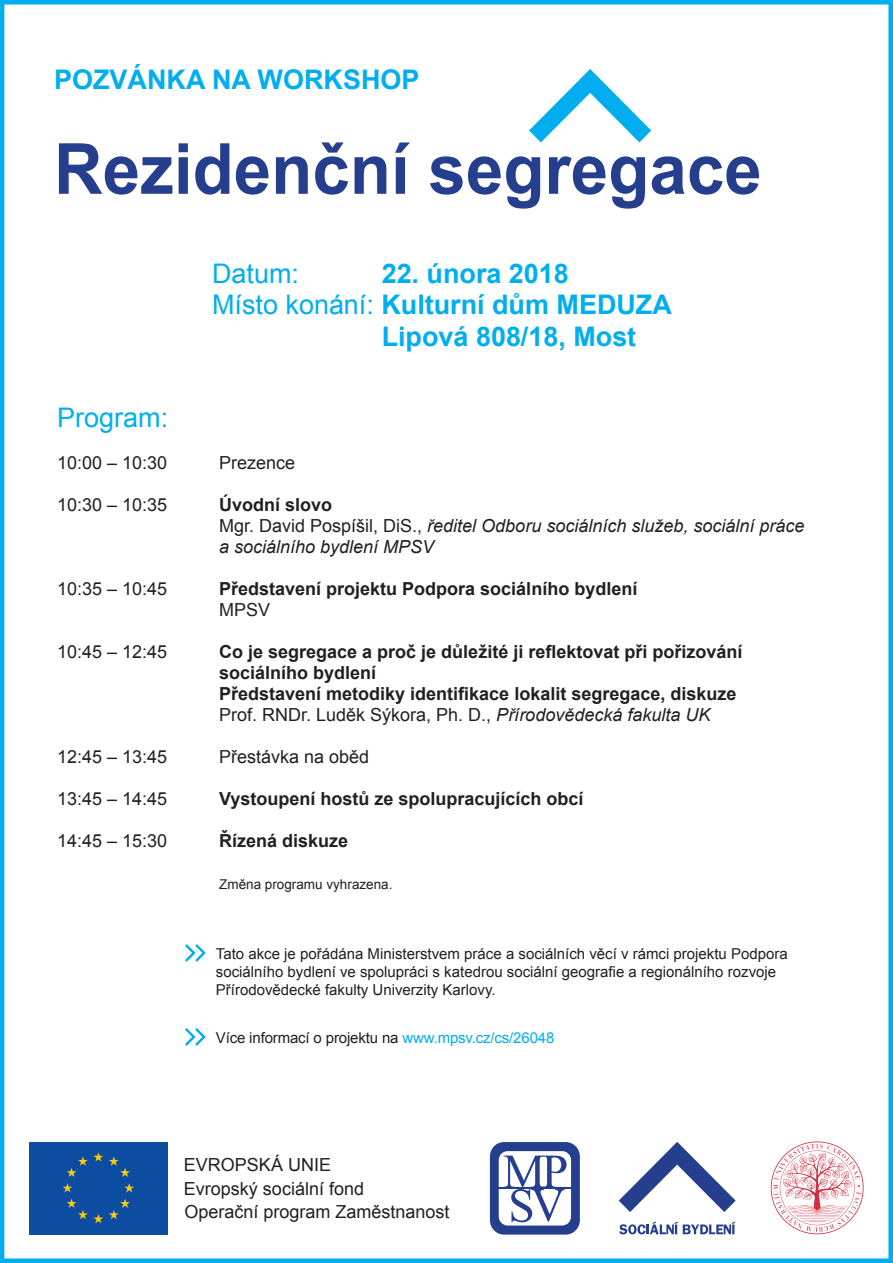
<style>
.page{position:relative;width:893px;height:1263px;background:#fff}
.page>*{position:absolute;margin:0;border:0;box-sizing:border-box;transform-origin:0 0}
.t1{font:700 70.5px "Arial";color:#253f8e;scale:.96 1}
.t2{font:700 27px "Arial";color:#00aeef}
.t3{font:27px "Arial";color:#00aeef}
.t4{font:700 18px/21px "Arial";color:#231f20}
.t5{font:18px "Arial";color:#231f20}
.t6{font:italic 18px/21px "Arial";color:#231f20}
.t7{font:15px/18px "Arial";color:#231f20}
.t8{font:13.5px "Arial";color:#231f20}
.s1{font-weight:400}
.s2{font-style:normal}
.s3{font-style:italic}
.s4{color:#00aeef}
</style>
<div class="page">
<svg style="left:185px;top:944px;width:21px;height:18px"></svg>
<svg style="left:185px;top:1028px;width:21px;height:18px"></svg>
<div style="left:29px;top:1142px;width:139px;height:92px;background:#0d4da1"></div>
<svg style="left:124px;top:1183px;width:10px;height:9px"></svg>
<svg style="left:63px;top:1183px;width:9px;height:9px"></svg>
<svg style="left:67px;top:1152px;width:36px;height:25px"></svg>
<svg style="left:109px;top:1156px;width:21px;height:21px"></svg>
<svg style="left:109px;top:1198px;width:21px;height:21px"></svg>
<svg style="left:67px;top:1198px;width:36px;height:25px"></svg>
<svg style="left:619px;top:1142px;width:117px;height:70px"></svg>
<svg style="left:619px;top:1221px;width:116px;height:13px"></svg>
<svg style="left:490px;top:1142px;width:90px;height:92px"></svg>
<svg style="left:529px;top:69px;width:122px;height:73px"></svg>
<hr style="left:0;top:0;width:4px;height:1263px;background:#00aeef">
<div style="left:888px;top:0;width:5px;height:1263px;background:#00aeef"></div>
<div style="left:0;top:0;width:893px;height:5px;background:#00aeef"></div>
<div style="left:0;top:1258px;width:893px;height:5px;background:#00aeef"></div>
<svg style="left:771px;top:1141px;width:93px;height:93px"></svg>
<p class="t2" style="left:54px;top:61px;width:367px">POZVÁNKA NA WORKSHOP</p>
<p class="t1" style="left:54px;top:122px;width:739px">Rezidenční segregace</p>
<p class="t3" style="left:212px;top:255px;width:88px">Datum:</p>
<p class="t2" style="left:382px;top:255px;width:189px">22. února 2018</p>
<p class="t2" style="left:212px;top:287px;width:461px"><span class="s1">Místo konání:</span> Kulturní dům MEDUZA</p>
<p class="t2" style="left:382px;top:318px;width:256px">Lipová 808/18, Most</p>
<p class="t3" style="left:57px;top:400px;width:113px">Program:</p>
<p class="t5" style="left:57px;top:451px;width:112px">10:00 – 10:30</p>
<p class="t5" style="left:219px;top:451px;width:78px">Prezence</p>
<p class="t5" style="left:57px;top:493px;width:112px">10:30 – 10:35</p>
<p class="t4" style="left:219px;top:495px;width:115px">Úvodní slovo</p>
<p class="t6" style="left:219px;top:515px;width:587px"><span class="s2">Mgr. David Pospíšil, DiS.,</span> ředitel Odboru sociálních služeb, sociální práce a sociálního bydlení MPSV</p>
<p class="t5" style="left:57px;top:577px;width:112px">10:35 – 10:45</p>
<p class="t4" style="left:219px;top:579px;width:420px">Představení projektu Podpora sociálního bydlení</p>
<p class="t5" style="left:219px;top:598px;width:53px">MPSV</p>
<p class="t5" style="left:57px;top:640px;width:112px">10:45 – 12:45</p>
<p class="t4" style="left:219px;top:642px;width:525px">Co je segregace a proč je důležité ji reflektovat při pořizování sociálního bydlení</p>
<p class="t4" style="left:219px;top:684px;width:519px">Představení metodiky identifikace lokalit segregace, diskuze</p>
<p class="t5" style="left:219px;top:703px;width:493px">Prof. RNDr. Luděk Sýkora, Ph. D., <span class="s3">Přírodovědecká fakulta UK</span></p>
<p class="t5" style="left:57px;top:745px;width:112px">12:45 – 13:45</p>
<p class="t5" style="left:219px;top:745px;width:152px">Přestávka na oběd</p>
<p class="t5" style="left:57px;top:787px;width:112px">13:45 – 14:45</p>
<p class="t4" style="left:219px;top:789px;width:366px">Vystoupení hostů ze spolupracujících obcí</p>
<p class="t5" style="left:57px;top:829px;width:112px">14:45 – 15:30</p>
<p class="t4" style="left:219px;top:831px;width:131px">Řízená diskuze</p>
<p class="t8" style="left:219px;top:875px;width:175px">Změna programu vyhrazena.</p>
<p class="t7" style="left:216px;top:945px;width:573px">Tato akce je pořádána Ministerstvem práce a sociálních věcí v rámci projektu Podpora sociálního bydlení ve spolupráci s katedrou sociální geografie a regionálního rozvoje<br>Přírodovědecké fakulty Univerzity Karlovy.</p>
<p class="t7" style="left:216px;top:1029px;width:340px">Více informací o projektu na <span class="s4">www.mpsv.cz/cs/26048</span></p>
<p class="t5" style="left:184px;top:1153px;width:149px">EVROPSKÁ UNIE</p>
<p class="t5" style="left:184px;top:1176px;width:182px">Evropský sociální fond</p>
<p class="t5" style="left:184px;top:1199px;width:267px">Operační program Zaměstnanost</p>
</div>
